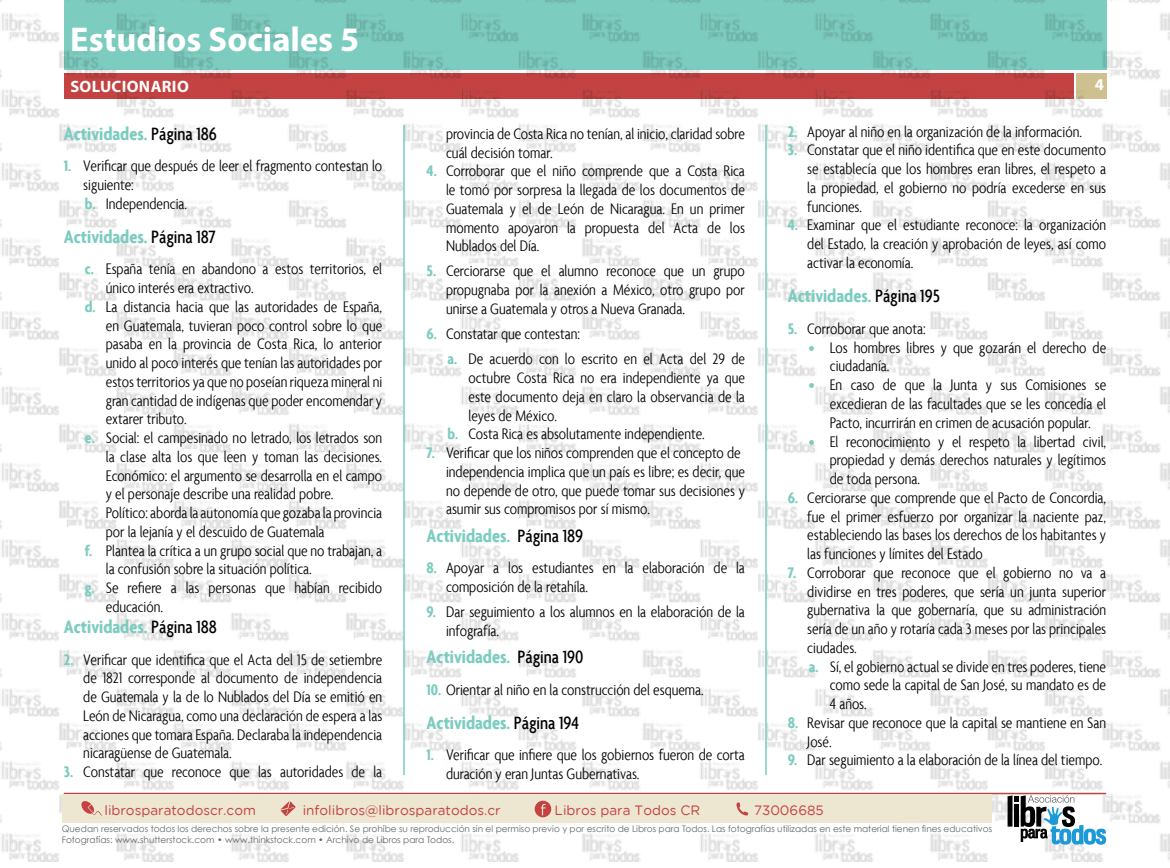
<style>
.page{position:relative;width:1170px;height:868px;background:#fff}
.page>*{position:absolute;margin:0;border:0;box-sizing:border-box;transform-origin:0 0}
.t1{font:700 34.5px "Myriad Pro";color:#fff}
.t2{font:700 condensed 19.5px "Agenda";color:#7cccbf}
.t3{font:300 condensed 16.5px/18.8px "Agenda";color:#000}
.t4{font:700 16.5px "Myriad Pro";letter-spacing:.02em;color:#fff}
.t5{font:13.5px "Gotham Rounded";color:#c44242}
.t6{font:9px/10.8px "Century Gothic";color:#62686a}
.s1{font-weight:500;font-size:19.2px;color:#000}
.s2{font-weight:700;color:#7cccbf}
</style>
<div class="page">
<img style="left:0;top:0;width:1169px;height:861px">
<div style="left:62px;top:794px;width:930px;height:28px;background:#ede7d1"></div>
<svg style="left:81px;top:801px;width:21px;height:14px"></svg>
<svg style="left:280px;top:801px;width:15px;height:15px"></svg>
<svg style="left:736px;top:802px;width:12px;height:13px"></svg>
<svg style="left:534px;top:800px;width:17px;height:17px"></svg>
<svg style="left:1007px;top:795px;width:99px;height:49px"></svg>
<hr style="left:765px;top:125px;width:1px;height:650px;background:#7cccbf">
<hr style="left:403px;top:125px;width:2px;height:650px;background:#7cccbf">
<h1 class="t1" style="left:70px;top:16px;width:291px">Estudios Sociales 5</h1>
<p class="t4" style="left:70px;top:76px;width:120px">Solucionario</p>
<p class="t4" style="left:1094px;top:74px;width:11px">4</p>
<p class="t2" style="left:64px;top:122px;width:154px">Actividades. <span class="s1">Página 186</span></p>
<p class="t3" style="left:83px;top:157px;width:300px;text-indent:-20px"><span class="s2">1.</span> Verificar que después de leer el fragmento contestan lo siguiente:<br><span class="s2">b.</span> Independencia.</p>
<p class="t2" style="left:64px;top:225px;width:153px">Actividades. <span class="s1">Página 187</span></p>
<p class="t3" style="left:85px;top:260px;width:299px"><span class="s2">c.</span> España tenía en abandono a estos territorios, el</p>
<p class="t3" style="left:106px;top:279px;width:149px">único interés era extractivo.</p>
<p class="t3" style="left:85px;top:297px;width:299px"><span class="s2">d.</span> La distancia hacia que las autoridades de España,</p>
<p class="t3" style="left:106px;top:316px;width:278px">en Guatemala, tuvieran poco control sobre lo que</p>
<p class="t3" style="left:106px;top:335px;width:278px">pasaba en la provincia de Costa Rica, lo anterior</p>
<p class="t3" style="left:106px;top:354px;width:278px">unido al poco interés que tenían las autoridades por</p>
<p class="t3" style="left:106px;top:372px;width:278px">estos territorios ya que no poseían riqueza mineral ni</p>
<p class="t3" style="left:106px;top:391px;width:278px">gran cantidad de indígenas que poder encomendar y</p>
<p class="t3" style="left:106px;top:410px;width:82px">extarer tributo.</p>
<p class="t3" style="left:85px;top:428px;width:299px"><span class="s2">e.</span> Social: el campesinado no letrado, los letrados son</p>
<p class="t3" style="left:106px;top:447px;width:278px">la clase alta los que leen y toman las decisiones.</p>
<p class="t3" style="left:106px;top:466px;width:278px">Económico: el argumento se desarrolla en el campo</p>
<p class="t3" style="left:106px;top:485px;width:229px">y el personaje describe una realidad pobre.</p>
<p class="t3" style="left:106px;top:503px;width:278px">Político: aborda la autonomía que gozaba la provincia</p>
<p class="t3" style="left:106px;top:522px;width:220px">por la lejanía y el descuido de Guatemala</p>
<p class="t3" style="left:85px;top:541px;width:299px"><span class="s2">f.</span> Plantea la crítica a un grupo social que no trabajan, a</p>
<p class="t3" style="left:106px;top:560px;width:207px">la confusión sobre la situación política.</p>
<p class="t3" style="left:85px;top:578px;width:299px"><span class="s2">g.</span> Se refiere a las personas que habían recibido</p>
<p class="t3" style="left:106px;top:597px;width:59px">educación.</p>
<p class="t2" style="left:64px;top:615px;width:155px">Actividades. <span class="s1">Página 188</span></p>
<p class="t3" style="left:83px;top:650px;width:300px;text-align:justify;text-indent:-20px"><span class="s2">2.</span> Verificar que identifica que el Acta del 15 de setiembre de 1821 corresponde al documento de independencia de Guatemala y la de lo Nublados del Día se emitió en León de Nicaragua, como una declaración de espera a las acciones que tomara España. Declaraba la independencia nicaragüense de Guatemala.</p>
<p class="t3" style="left:64px;top:762px;width:320px"><span class="s2">3.</span> Constatar que reconoce que las autoridades de la</p>
<p class="t3" style="left:446px;top:124px;width:300px">provincia de Costa Rica no tenían, al inicio, claridad sobre cuál decisión tomar.</p>
<p class="t3" style="left:446px;top:162px;width:300px;text-align:justify;text-indent:-20px"><span class="s2">4.</span> Corroborar que el niño comprende que a Costa Rica le tomó por sorpresa la llegada de los documentos de Guatemala y el de León de Nicaragua. En un primer momento apoyaron la propuesta del Acta de los Nublados del Día.</p>
<p class="t3" style="left:446px;top:262px;width:300px;text-align:justify;text-indent:-20px"><span class="s2">5.</span> Cerciorarse que el alumno reconoce que un grupo propugnaba por la anexión a México, otro grupo por unirse a Guatemala y otros a Nueva Granada.</p>
<p class="t3" style="left:447px;top:321px;width:299px;line-height:25.2px;text-indent:-21px"><span class="s2">6.</span> Constatar que contestan:<br><span class="s2">a.</span> De acuerdo con lo escrito en el Acta del 29 de</p>
<p class="t3" style="left:468px;top:368px;width:278px">octubre Costa Rica no era independiente ya que</p>
<p class="t3" style="left:468px;top:387px;width:278px">este documento deja en claro la observancia de la</p>
<p class="t3" style="left:468px;top:406px;width:90px">leyes de México.</p>
<p class="t3" style="left:447px;top:425px;width:259px"><span class="s2">b.</span> Costa Rica es absolutamente independiente.</p>
<p class="t3" style="left:446px;top:443px;width:300px;text-indent:-20px"><span class="s2">7.</span> Verificar que los niños comprenden que el concepto de independencia implica que un país es libre; es decir, que no depende de otro, que puede tomar sus decisiones y asumir sus compromisos por sí mismo.</p>
<p class="t2" style="left:426px;top:524px;width:158px">Actividades. <span class="s1">Página 189</span></p>
<p class="t3" style="left:446px;top:559px;width:300px;text-indent:-20px"><span class="s2">8.</span> Apoyar a los estudiantes en la elaboración de la composición de la retahíla.</p>
<p class="t3" style="left:446px;top:603px;width:300px;text-indent:-20px"><span class="s2">9.</span> Dar seguimiento a los alumnos en la elaboración de la infografía.</p>
<p class="t2" style="left:426px;top:645px;width:158px">Actividades. <span class="s1">Página 190</span></p>
<p class="t3" style="left:426px;top:680px;width:279px"><span class="s2">10.</span> Orientar al niño en la construcción del esquema.</p>
<p class="t2" style="left:426px;top:711px;width:154px">Actividades. <span class="s1">Página 194</span></p>
<p class="t3" style="left:446px;top:745px;width:300px;text-indent:-20px"><span class="s2">1.</span> Verificar que infiere que los gobiernos fueron de corta duración y eran Juntas Gubernativas.</p>
<p class="t3" style="left:787px;top:122px;width:296px"><span class="s2">2.</span> Apoyar al niño en la organización de la información.</p>
<p class="t3" style="left:807px;top:141px;width:300px;text-align:justify;text-indent:-20px"><span class="s2">3.</span> Constatar que el niño identifica que en este documento se establecía que los hombres eran libres, el respeto a la propiedad, el gobierno no podría excederse en sus funciones.</p>
<p class="t3" style="left:807px;top:216px;width:300px;text-align:justify;text-indent:-20px"><span class="s2">4.</span> Examinar que el estudiante reconoce: la organización del Estado, la creación y aprobación de leyes, así como activar la economía.</p>
<p class="t2" style="left:787px;top:284px;width:154px">Actividades. <span class="s1">Página 195</span></p>
<p class="t3" style="left:787px;top:319px;width:139px"><span class="s2">5.</span> Corroborar que anota:</p>
<p class="t3" style="left:829px;top:338px;width:278px;text-indent:-21px"><span class="s2">•</span> Los hombres libres y que gozarán el derecho de ciudadanía.</p>
<p class="t3" style="left:829px;top:376px;width:278px;text-align:justify;text-indent:-21px"><span class="s2">•</span> En caso de que la Junta y sus Comisiones se excedieran de las facultades que se les concedía el Pacto, incurrirán en crimen de acusación popular.</p>
<p class="t3" style="left:829px;top:432px;width:278px;text-align:justify;text-indent:-21px"><span class="s2">•</span> El reconocimiento y el respeto la libertad civil, propiedad y demás derechos naturales y legítimos de toda persona.</p>
<p class="t3" style="left:807px;top:488px;width:300px;text-align:justify;text-indent:-20px"><span class="s2">6.</span> Cerciorarse que comprende que el Pacto de Concordia, fue el primer esfuerzo por organizar la naciente paz, estableciendo las bases los derechos de los habitantes y las funciones y límites del Estado</p>
<p class="t3" style="left:787px;top:563px;width:320px"><span class="s2">7.</span> Corroborar que reconoce que el gobierno no va a</p>
<p class="t3" style="left:807px;top:582px;width:300px">dividirse en tres poderes, que sería un junta superior</p>
<p class="t3" style="left:807px;top:601px;width:300px">gubernativa la que gobernaría, que su administración</p>
<p class="t3" style="left:807px;top:619px;width:300px">sería de un año y rotaría cada 3 meses por las principales</p>
<p class="t3" style="left:807px;top:638px;width:51px">ciudades.</p>
<p class="t3" style="left:808px;top:657px;width:299px"><span class="s2">a.</span> Sí, el gobierno actual se divide en tres poderes, tiene</p>
<p class="t3" style="left:829px;top:676px;width:278px">como sede la capital de San José, su mandato es de</p>
<p class="t3" style="left:829px;top:694px;width:38px">4 años.</p>
<p class="t3" style="left:807px;top:713px;width:300px;text-indent:-20px"><span class="s2">8.</span> Revisar que reconoce que la capital se mantiene en San<br>José.</p>
<p class="t3" style="left:787px;top:751px;width:316px"><span class="s2">9.</span> Dar seguimiento a la elaboración de la línea del tiempo.</p>
<p class="t5" style="left:104px;top:802px;width:153px">librosparatodoscr.com</p>
<p class="t5" style="left:303px;top:802px;width:199px">infolibros@librosparatodos.cr</p>
<p class="t5" style="left:554px;top:802px;width:147px">Libros para Todos CR</p>
<p class="t5" style="left:754px;top:802px;width:71px">73006685</p>
<p class="t6" style="left:62px;top:823px;width:932px">Quedan reservados todos los derechos sobre la presente edición. Se prohíbe su reproducción sin el permiso previo y por escrito de Libros para Todos. Las fotografías utilizadas en este material tienen fines educativos<br>Fotografías: www.shutterstock.com • www.thinkstock.com • Archivo de Libros para Todos.</p>
</div>
